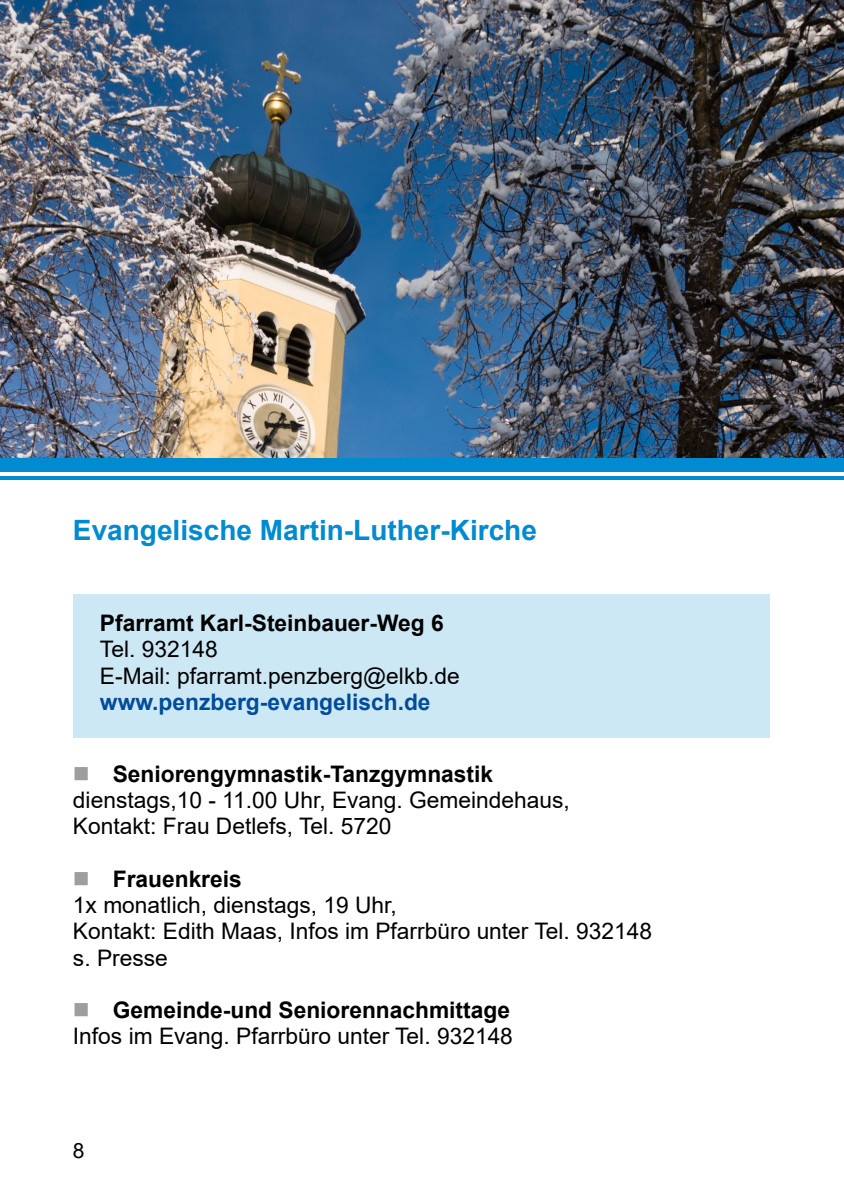
<style>
.page{position:relative;width:844px;height:1191px;background:#fff}
.page>*{position:absolute;margin:0;border:0;box-sizing:border-box;transform-origin:0 0}
.t1{font:700 28px "Arial";color:#008bd0}
.t2{font:22.75px/26.2px "Arial";color:#000}
.t3{font:700 22.75px "Arial";color:#000}
.t4{font:700 22.75px "Arial";color:#004c9a}
.t5{font:21px "Arial";color:#000}
.s1{color:#9c9e9f}
.s2{font-weight:700}
</style>
<div class="page">
<img style="left:0;top:0;width:843px;height:458px">
<div style="left:73px;top:594px;width:696px;height:144px;background:#cde8f5"></div>
<hr style="left:0;top:477px;width:843px;height:3px;background:#008bd0">
<div style="left:0;top:458px;width:843px;height:13px;background:#008bd0"></div>
<svg style="left:843px;top:458px;width:1px;height:13px"></svg>
<p class="t1" style="left:73px;top:510px;width:465px">Evangelische Martin-Luther-Kirche</p>
<p class="t3" style="left:100px;top:607px;width:345px">Pfarramt Karl-Steinbauer-Weg 6</p>
<p class="t2" style="left:100px;top:636px;width:361px">Tel. 932148<br>E-Mail: pfarramt.penzberg@elkb.de</p>
<p class="t4" style="left:100px;top:686px;width:332px">www.penzberg-evangelisch.de</p>
<p class="t2" style="left:73px;top:760px;width:498px"><span class="s1">■</span> <span class="s2">Seniorengymnastik-Tanzgymnastik </span>dienstags,10 - 11.00 Uhr, Evang. Gemeindehaus,<br>Kontakt: Frau Detlefs, Tel. 5720</p>
<p class="t2" style="left:73px;top:865px;width:580px"><span class="s1">■</span> <span class="s2">Frauenkreis<br></span>1x monatlich, dienstags, 19 Uhr,<br>Kontakt: Edith Maas, Infos im Pfarrbüro unter Tel. 932148 s. Presse</p>
<p class="t2" style="left:73px;top:996px;width:441px"><span class="s1">■</span> <span class="s2">Gemeinde-und Seniorennachmittage<br></span>Infos im Evang. Pfarrbüro unter Tel. 932148</p>
<p class="t5" style="left:73px;top:1136px;width:13px">8</p>
</div>
